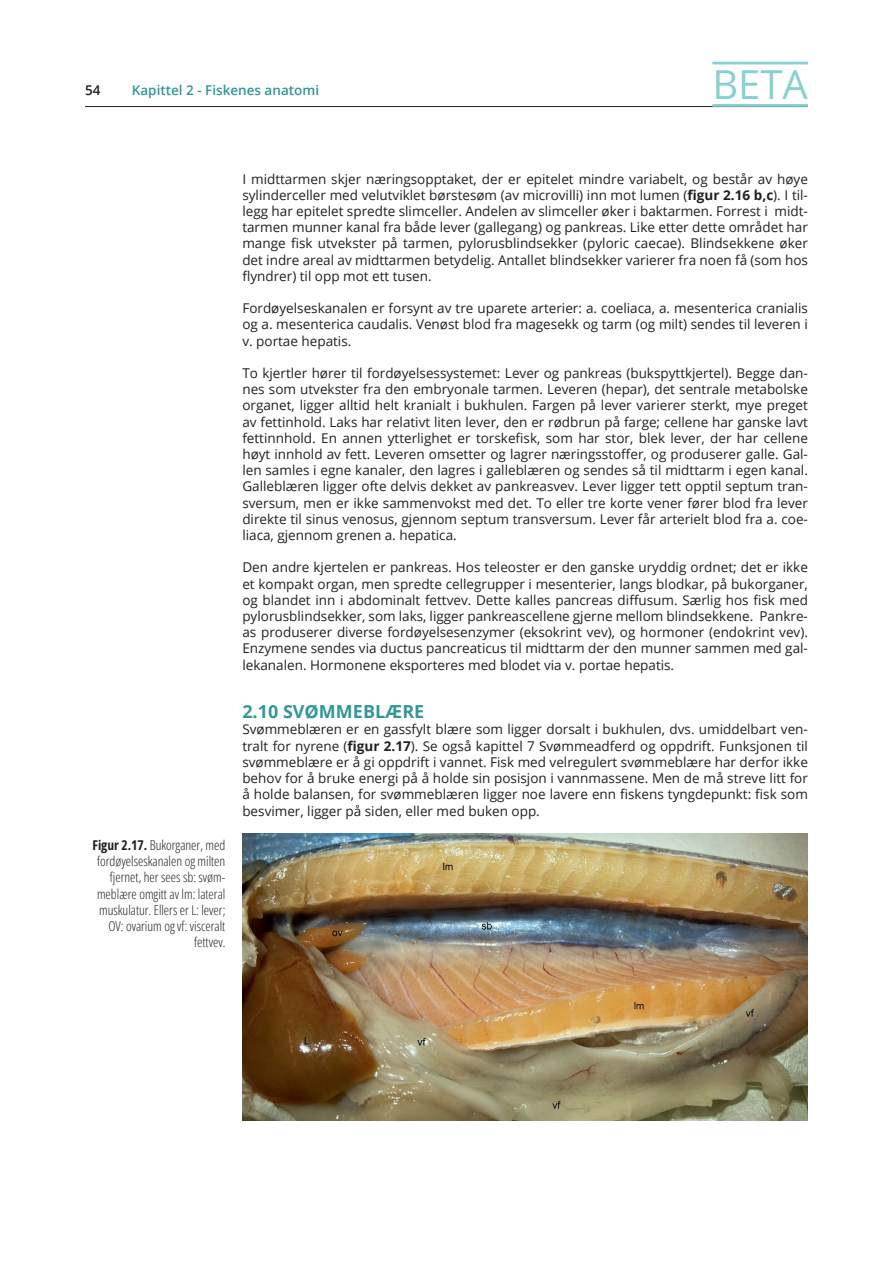
<style>
.page{position:relative;width:893px;height:1263px;background:#fff}
.page>*{position:absolute;margin:0;border:0;box-sizing:border-box;transform-origin:0 0}
.t1{font:40.05px "Open Sans";color:#88d1d1}
.t2{font:700 18px "Open Sans";color:#359697}
.t3{font:13.5px/16.2px "Open Sans";color:#231f20;text-align:justify}
.t4{font:300 13.5px/16.2px "Open Sans Condensed";color:#231f20;text-align:right}
.t5{font:600 13.5px "Open Sans";color:#359697}
.t6{font:600 13.5px "Open Sans";color:#231f20}
.s1{font-weight:700}
</style>
<div class="page">
<hr style="left:85px;top:106px;width:723px;height:1px;background:#231f20">
<hr style="left:712px;top:62px;width:96px;height:2px;background:#88d1d1">
<hr style="left:712px;top:104px;width:96px;height:3px;background:#88d1d1">
<img style="left:242px;top:833px;width:566px;height:287px">
<p class="t6" style="left:85px;top:81px;width:17px">54</p>
<p class="t5" style="left:132px;top:81px;width:189px">Kapittel 2 - Fiskenes anatomi</p>
<h1 class="t1" style="left:712px;top:57px;width:97px">BETA</h1>
<p class="t4" style="left:92px;top:837px;width:134px"><span class="s1">Figur 2.17.</span> Bukorganer, med fordøyelseskanalen og milten fjernet, her sees sb: svøm&shy;meblære omgitt av lm: lateral muskulatur. Ellers er L: lever;<br>OV: ovarium og vf: visceralt fettvev.</p>
<p class="t3" style="left:242px;top:170px;width:567px">I midttarmen skjer næringsopptaket, der er epitelet mindre variabelt, og består av høye sylinderceller med velutviklet børstesøm (av microvilli) inn mot lumen (<span class="s1">figur 2.16 b,c</span>). I til&shy;legg har epitelet spredte slimceller. Andelen av slimceller øker i baktarmen. Forrest i midt&shy;tarmen munner kanal fra både lever (gallegang) og pankreas. Like etter dette området har mange fisk utvekster på tarmen, pylorusblindsekker (pyloric caecae). Blindsekkene øker det indre areal av midttarmen betydelig. Antallet blindsekker varierer fra noen få (som hos flyndrer) til opp mot ett tusen.</p>
<p class="t3" style="left:242px;top:300px;width:567px">Fordøyelseskanalen er forsynt av tre uparete arterier: a. coeliaca, a. mesenterica cranialis og a. mesenterica caudalis. Venøst blod fra magesekk og tarm (og milt) sendes til leveren i v. portae hepatis.</p>
<p class="t3" style="left:242px;top:365px;width:567px">To kjertler hører til fordøyelsessystemet: Lever og pankreas (bukspyttkjertel). Begge dan&shy;nes som utvekster fra den embryonale tarmen. Leveren (hepar), det sentrale metabolske organet, ligger alltid helt kranialt i bukhulen. Fargen på lever varierer sterkt, mye preget av fettinhold. Laks har relativt liten lever, den er rødbrun på farge; cellene har ganske lavt fettinnhold. En annen ytterlighet er torskefisk, som har stor, blek lever, der har cellene høyt innhold av fett. Leveren omsetter og lagrer næringsstoffer, og produserer galle. Gal&shy;len samles i egne kanaler, den lagres i galleblæren og sendes så til midttarm i egen kanal.<br>Galleblæren ligger ofte delvis dekket av pankreasvev. Lever ligger tett opptil septum tran&shy;sversum, men er ikke sammenvokst med det. To eller tre korte vener fører blod fra lever direkte til sinus venosus, gjennom septum transversum. Lever får arterielt blod fra a. coe&shy;liaca, gjennom grenen a. hepatica.</p>
<p class="t3" style="left:242px;top:559px;width:567px">Den andre kjertelen er pankreas. Hos teleoster er den ganske uryddig ordnet; det er ikke et kompakt organ, men spredte cellegrupper i mesenterier, langs blodkar, på bukorganer, og blandet inn i abdominalt fettvev. Dette kalles pancreas diffusum. Særlig hos fisk med pylorusblindsekker, som laks, ligger pankreascellene gjerne mellom blindsekkene. Pankre&shy;as produserer diverse fordøyelsesenzymer (eksokrint vev), og hormoner (endokrint vev).<br>Enzymene sendes via ductus pancreaticus til midttarm der den munner sammen med gal&shy;lekanalen. Hormonene eksporteres med blodet via v. portae hepatis.</p>
<h2 class="t2" style="left:242px;top:699px;width:183px">2.10 SVØMMEBLÆRE</h2>
<p class="t3" style="left:242px;top:721px;width:567px">Svømmeblæren er en gassfylt blære som ligger dorsalt i bukhulen, dvs. umiddelbart ven&shy;tralt for nyrene (<span class="s1">figur 2.17</span>). Se også kapittel 7 Svømmeadferd og oppdrift. Funksjonen til svømmeblære er å gi oppdrift i vannet. Fisk med velregulert svømmeblære har derfor ikke behov for å bruke energi på å holde sin posisjon i vannmassene. Men de må streve litt for å holde balansen, for svømmeblæren ligger noe lavere enn fiskens tyngdepunkt: fisk som besvimer, ligger på siden, eller med buken opp.</p>
</div>
